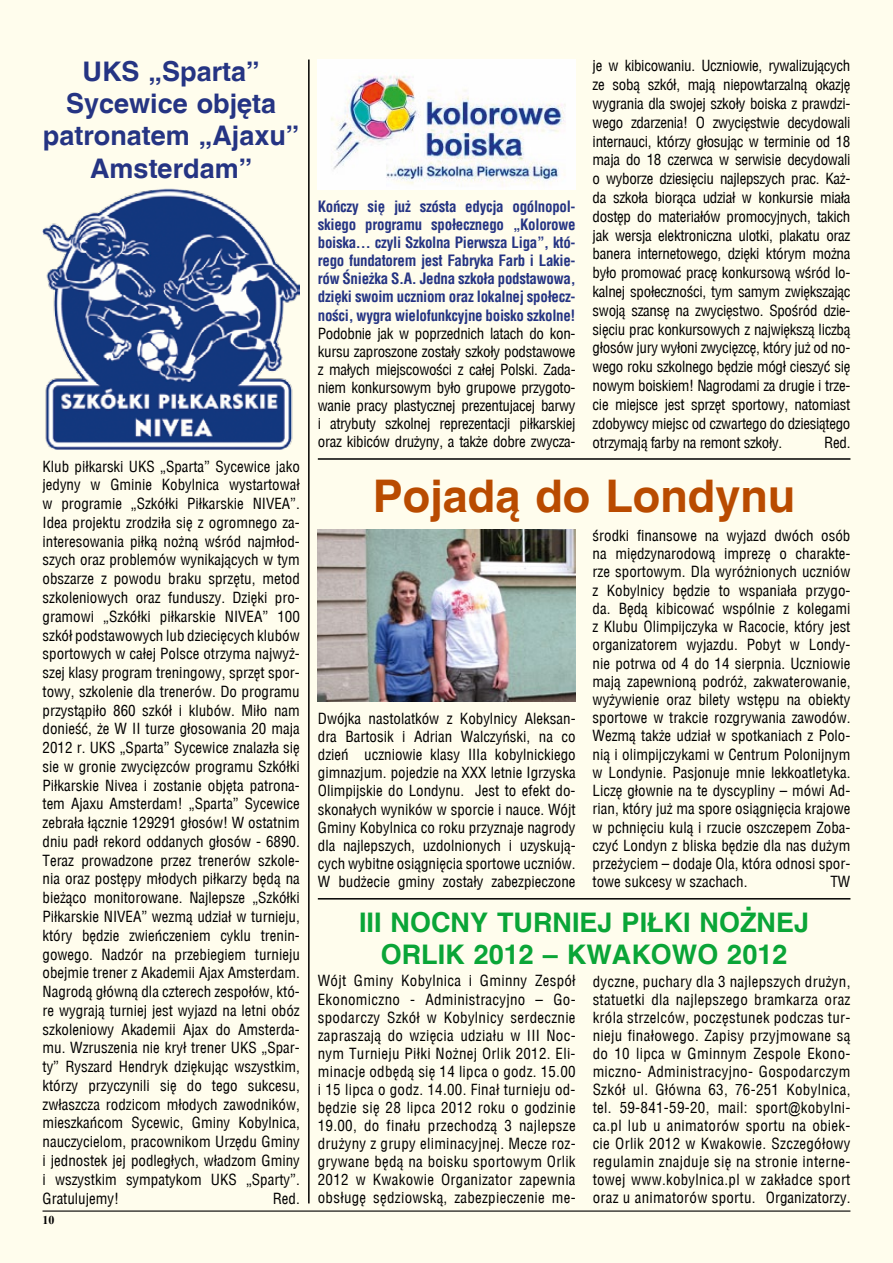
<style>
.page{position:relative;width:893px;height:1263px;background:#fffded}
.page>*{position:absolute;margin:0;border:0;box-sizing:border-box;transform-origin:0 0}
.t1{font:700 45px "Switzerland";color:#b94b00}
.t2{font:700 27px/32.4px "Switzerland";color:#253483;text-align:center}
.t3{font:700 27px/32.4px "Switzerland";color:#0aa537;text-align:center}
.t4{font:15px/18.8px "Switzerland Condensed";color:#000;text-align:justify}
.t5{font:700 15px/18.1px "Switzerland Condensed";letter-spacing:-.02em;color:#253483;text-align:justify}
.t6{font:700 12px "Times New Roman";color:#000}
.s1{font-family:"Arial Narrow"}
</style>
<div class="page">
<hr style="left:43px;top:1210px;width:807px;height:1px;background:#000">
<img style="left:43px;top:188px;width:257px;height:261px">
<img style="left:318px;top:60px;width:258px;height:129px">
<hr style="left:318px;top:458px;width:532px;height:2px;background:#000">
<hr style="left:318px;top:898px;width:532px;height:1px;background:#000">
<img style="left:318px;top:529px;width:257px;height:172px">
<hr style="left:308px;top:60px;width:2px;height:1143px;background:#000">
<h2 class="t2" style="left:43px;top:55px;width:258px">UKS „Sparta”<br>Sycewice objęta patronatem „Ajaxu”<br>Amsterdam”</h2>
<p class="t4" style="left:43px;top:457px;width:259px">Klub piłkarski UKS „Sparta” Sycewice jako jedyny w Gminie Kobylnica wystartował w programie „Szkółki Piłkarskie NIVEA”.<br>Idea projektu zrodziła się z ogromnego za&shy;interesowania piłką nożną wśród najmłod&shy;szych oraz problemów wynikających w tym obszarze z powodu braku sprzętu, metod szkoleniowych oraz funduszy. Dzięki pro&shy;gramowi „Szkółki piłkarskie NIVEA” 100 szkół podstawowych lub dziecięcych klubów sportowych w całej Polsce otrzyma najwyż&shy;szej klasy program treningowy, sprzęt spor&shy;towy, szkolenie dla trenerów. Do programu przystąpiło 860 szkół i klubów. Miło nam donieść, że W II turze głosowania 20 maja 2012 r. UKS „Sparta” Sycewice znalazła się sie w gronie zwycięzców programu Szkółki Piłkarskie Nivea i zostanie objęta patrona&shy;tem Ajaxu Amsterdam! „Sparta” Sycewice zebrała łącznie 129291 głosów! W ostatnim dniu padł rekord oddanych głosów - 6890.<br>Teraz prowadzone przez trenerów szkole&shy;nia oraz postępy młodych piłkarzy będą na bieżąco monitorowane. Najlepsze „Szkółki Piłkarskie NIVEA” wezmą udział w turnieju, który będzie zwieńczeniem cyklu trenin&shy;gowego. Nadzór na przebiegiem turnieju obejmie trener z Akademii Ajax Amsterdam.<br>Nagrodą główną dla czterech zespołów, któ&shy;re wygrają turniej jest wyjazd na letni obóz szkoleniowy Akademii Ajax do Amsterda&shy;mu. Wzruszenia nie krył trener UKS „Spar&shy;ty” Ryszard Hendryk dziękując wszystkim, którzy przyczynili się do tego sukcesu, zwłaszcza rodzicom młodych zawodników, mieszkańcom Sycewic, Gminy Kobylnica, nauczycielom, pracownikom Urzędu Gminy i jednostek jej podległych, władzom Gminy i wszystkim sympatykom UKS „Sparty”.<br>Gratulujemy!</p>
<p class="t4" style="left:273px;top:1189px;width:29px">Red.</p>
<p class="t6" style="left:43px;top:1212px;width:13px">10</p>
<p class="t5" style="left:318px;top:197px;width:259px">Kończy się już szósta edycja ogólnopol&shy;skiego programu społecznego „Kolorowe boiska… czyli Szkolna Pierwsza Liga”, któ&shy;rego fundatorem jest Fabryka Farb i Lakie&shy;rów Śnieżka S.A. Jedna szkoła podstawowa, dzięki swoim uczniom oraz lokalnej społecz&shy;ności, wygra wielofunkcyjne boisko szkolne!</p>
<p class="t4" style="left:318px;top:324px;width:259px;line-height:18.1px">Podobnie jak w poprzednich latach do kon&shy;kursu zaproszone zostały szkoły podstawowe z małych miejscowości z całej Polski. Zada&shy;niem konkursowym było grupowe przygoto&shy;wanie pracy plastycznej prezentujacej barwy i atrybuty szkolnej reprezentacji piłkarskiej oraz kibiców drużyny, a także dobre zwycza-</p>
<p class="t4" style="left:593px;top:56px;width:259px">je w kibicowaniu. Uczniowie, rywalizujących ze sobą szkół, mają niepowtarzalną okazję wygrania dla swojej szkoły boiska z prawdzi&shy;wego zdarzenia! O zwycięstwie decydowali internauci, którzy głosując w terminie od 18 maja do 18 czerwca w serwisie decydowali o wyborze dziesięciu najlepszych prac. Każ&shy;da szkoła biorąca udział w konkursie miała dostęp do materiałów promocyjnych, takich jak wersja elektroniczna ulotki, plakatu oraz banera internetowego, dzięki którym można było promować pracę konkursową wśród lo&shy;kalnej społeczności, tym samym zwiększając swoją szansę na zwycięstwo. Spośród dzie&shy;sięciu prac konkursowych z największą liczbą głosów jury wyłoni zwycięzcę, który już od no&shy;wego roku szkolnego będzie mógł cieszyć się nowym boiskiem! Nagrodami za drugie i trze&shy;cie miejsce jest sprzęt sportowy, natomiast zdobywcy miejsc od czwartego do dziesiątego otrzymają farby na remont szkoły.</p>
<p class="t4" style="left:824px;top:433px;width:28px">Red.</p>
<h1 class="t1" style="left:373px;top:469px;width:424px">Pojadą do Londynu</h1>
<p class="t4" style="left:318px;top:709px;width:259px;line-height:18.1px">Dwójka nastolatków z Kobylnicy Aleksan&shy;dra Bartosik i Adrian Walczyński, na co dzień uczniowie klasy IIIa kobylnickiego gimnazjum. pojedzie na XXX letnie Igrzyska Olimpijskie do Londynu. Jest to efekt do&shy;skonałych wyników w sporcie i nauce. Wójt Gminy Kobylnica co roku przyznaje nagrody dla najlepszych, uzdolnionych i uzyskują&shy;cych wybitne osiągnięcia sportowe uczniów.<br>W budżecie gminy zostały zabezpieczone</p>
<p class="t4" style="left:593px;top:526px;width:259px;line-height:18.3px">środki finansowe na wyjazd dwóch osób na międzynarodową imprezę o charakte&shy;rze sportowym. Dla wyróżnionych uczniów z Kobylnicy będzie to wspaniała przygo&shy;da. Będą kibicować wspólnie z kolegami z Klubu Olimpijczyka w Racocie, który jest organizatorem wyjazdu. Pobyt w Londy&shy;nie potrwa od 4 do 14 sierpnia. Uczniowie mają zapewnioną podróż, zakwaterowanie, wyżywienie oraz bilety wstępu na obiekty sportowe w trakcie rozgrywania zawodów.<br>Wezmą także udział w spotkaniach z Polo&shy;nią i olimpijczykami w Centrum Polonijnym w Londynie. Pasjonuje mnie lekkoatletyka.<br>Liczę głownie na te dyscypliny – mówi Ad&shy;rian, który już ma spore osiągnięcia krajowe w pchnięciu kulą i rzucie oszczepem Zoba&shy;czyć Londyn z bliska będzie dla nas dużym przeżyciem – dodaje Ola, która odnosi spor&shy;towe sukcesy w szachach.</p>
<p class="t4" style="left:830px;top:872px;width:21px">TW</p>
<h2 class="t3" style="left:359px;top:906px;width:452px">III NOCNY TURNIEJ PIŁKI NOŻNEJ<br>ORLIK 2012 – KWAKOWO 2012</h2>
<p class="t4" style="left:318px;top:972px;width:259px;line-height:18px">Wójt Gminy Kobylnica i Gminny Zespół Ekonomiczno - Administracyjno – Go&shy;spodarczy Szkół w Kobylnicy serdecznie zapraszają do wzięcia udziału w III Noc&shy;nym Turnieju Piłki Nożnej Orlik 2012. Eli&shy;minacje odbędą się 14 lipca o godz. 15.00 i 15 lipca o godz. 14.00. Finał turnieju od&shy;będzie się 28 lipca 2012 roku o godzinie 19.00, do finału przechodzą 3 najlepsze drużyny z grupy eliminacyjnej. Mecze roz&shy;grywane będą na boisku sportowym Orlik 2012 w Kwakowie Organizator zapewnia obsługę sędziowską, zabezpieczenie me-</p>
<p class="t4" style="left:593px;top:972px;width:259px;line-height:18px">dyczne, puchary dla 3 najlepszych drużyn, statuetki dla najlepszego bramkarza oraz króla strzelców, poczęstunek podczas tur&shy;nieju finałowego. Zapisy przyjmowane są do 10 lipca w Gminnym Zespole Ekono&shy;miczno- Administracyjno- Gospodarczym Szkół ul. Główna 63, 76-251 Kobylnica, tel. 59-841-59-20, mail: sport<span class="s1">@</span>kobylni&shy;ca.pl lub u animatorów sportu na obiek&shy;cie Orlik 2012 w Kwakowie. Szczegółowy regulamin znajduje się na stronie interne&shy;towej www.kobylnica.pl w zakładce sport oraz u animatorów sportu. Organizatorzy.</p>
</div>
